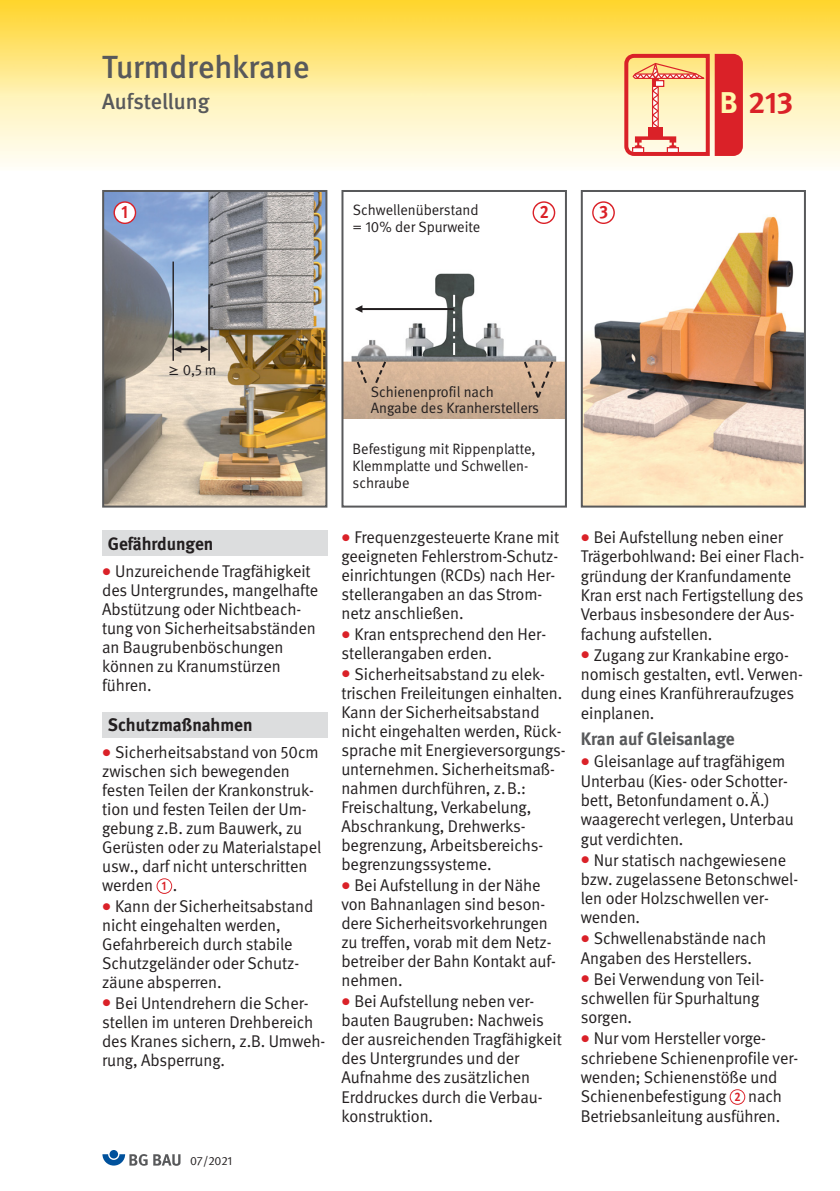
<style>
.page{position:relative;width:840px;height:1191px;background:#fff}
.page>*{position:absolute;margin:0;border:0;box-sizing:border-box;transform-origin:0 0}
.t1{font:500 32px "DGUV Meta";color:#58595b}
.t2{font:700 30px "DGUV Meta";color:#da2128}
.t3{font:500 22px "DGUV Meta";letter-spacing:-.005em;color:#58595b}
.t4{font:700 18px "DGUV Meta";color:#231f20}
.t5{font:700 18px "DGUV Meta";color:#58595b}
.t6{font:700 18px "DGUV Meta";color:#da2128;scale:.9 1}
.t7{font:17px/19px "DGUV Meta";letter-spacing:-.005em;color:#231f20}
.t8{font:15px/17px "DGUV Meta";color:#231f20}
.t9{font:700 12.4px "DGUV Meta";color:#da2128;scale:.9 1}
.t10{font:12px "DGUV Meta";letter-spacing:-.005em;color:#231f20}
.s1{color:#fff9ae}
.s2{font-family:"Lucida Grande"}
.s3{color:#da2128}
</style>
<div class="page">
<svg style="left:0;top:96px;width:839px;height:70px;background:#fef7d7"></svg>
<img style="left:0;top:0;width:839px;height:96px">
<svg style="left:624px;top:54px;width:84px;height:102px;background:#f5bc97"></svg>
<div style="left:714px;top:54px;width:28px;height:102px;background:#da2128"></div>
<div style="left:102px;top:530px;width:225px;height:26px;background:#dcddde"></div>
<div style="left:102px;top:712px;width:225px;height:25px;background:#dcddde"></div>
<svg style="left:156px;top:878px;width:16px;height:16px"></svg>
<div style="left:157px;top:879px;width:14px;height:14px;background:#fff;border-radius:50%"></div>
<img style="left:344px;top:273px;width:219px;height:146px">
<div style="left:341px;top:190px;width:225px;height:317px;border:2px solid #58595b"></div>
<svg style="left:354px;top:305px;width:8px;height:8px"></svg>
<hr style="left:360px;top:308px;width:93px;height:2px;background:#231f20">
<svg style="left:453px;top:295px;width:2px;height:60px"></svg>
<svg style="left:355px;top:359px;width:32px;height:26px"></svg>
<svg style="left:522px;top:359px;width:32px;height:41px"></svg>
<img style="left:583px;top:201px;width:219px;height:303px">
<div style="left:580px;top:190px;width:225px;height:317px;border:2px solid #58595b"></div>
<svg style="left:532px;top:201px;width:23px;height:23px"></svg>
<div style="left:533px;top:203px;width:20px;height:20px;background:#fff;border-radius:50%"></div>
<svg style="left:729px;top:1089px;width:15px;height:15px"></svg>
<div style="left:730px;top:1090px;width:13px;height:13px;background:#fff;border-radius:50%"></div>
<div style="left:109px;top:1150px;width:9px;height:8px;background:#00519c;border-radius:50%"></div>
<svg style="left:102px;top:1154px;width:45px;height:11px"></svg>
<svg style="left:153px;top:1154px;width:27px;height:11px"></svg>
<img style="left:105px;top:193px;width:219px;height:311px">
<div style="left:102px;top:190px;width:225px;height:317px;border:2px solid #58595b"></div>
<hr style="left:172px;top:261px;width:2px;height:100px;background:#231f20">
<hr style="left:208px;top:294px;width:2px;height:67px;background:#231f20">
<svg style="left:174px;top:345px;width:7px;height:8px"></svg>
<svg style="left:201px;top:345px;width:7px;height:8px"></svg>
<hr style="left:179px;top:348px;width:23px;height:2px;background:#231f20">
<svg style="left:113px;top:201px;width:23px;height:23px"></svg>
<div style="left:115px;top:203px;width:20px;height:20px;background:#fff;border-radius:50%"></div>
<svg style="left:592px;top:201px;width:22px;height:23px"></svg>
<div style="left:593px;top:203px;width:20px;height:20px;background:#fff;border-radius:50%"></div>
<h1 class="t1" style="left:102px;top:55px;width:209px">Turmdrehkrane</h1>
<p class="t3" style="left:102px;top:93px;width:109px">Aufstellung</p>
<h2 class="t2" style="left:719px;top:91px;width:75px"><span class="s1">B</span> 213</h2>
<p class="t8" style="left:352px;top:203px;width:129px">Schwellenüberstand = 10% der Spurweite</p>
<p class="t6" style="left:121px;top:205px;width:9px">1</p>
<p class="t6" style="left:599px;top:205px;width:11px">3</p>
<p class="t6" style="left:539px;top:205px;width:12px">2</p>
<p class="t8" style="left:168px;top:362px;width:50px"><span class="s2">≥</span> 0,5 m</p>
<p class="t8" style="left:370px;top:385px;width:170px;line-height:16px">Schienenprofil nach<br>Angabe des Kranherstellers</p>
<p class="t8" style="left:352px;top:441px;width:184px">Befestigung mit Rippenplatte,<br>Klemm platte und Schwellen - schraube</p>
<p class="t4" style="left:108px;top:536px;width:107px">Gefährdungen</p>
<p class="t7" style="left:102px;top:563px;width:218px"><span class="s3">●</span> Unzureichende Tragfähigkeit des Untergrundes, mangelhafte<br>Abstützung oder Nichtbeach&shy;tung von Sicherheitsabständen an Baugrubenböschungen können zu Kranumstürzen führen.</p>
<p class="t4" style="left:108px;top:718px;width:146px">Schutzmaßnahmen</p>
<p class="t7" style="left:102px;top:744px;width:220px"><span class="s3">●</span> Sicherheitsabstand von 50cm zwischen sich bewegenden festen Teilen der Krankonstruk&shy;tion und festen Teilen der Um - gebung z.B. zum Bauwerk, zu<br>Gerüsten oder zu Materialstapel usw., darf nicht unterschritten werden .</p>
<p class="t7" style="left:102px;top:898px;width:212px"><span class="s3">●</span> Kann der Sicherheitsabstand nicht eingehalten werden,<br>Gefahrbereich durch stabile<br>Schutzgeländer oder Schutz - zäune absperren.</p>
<p class="t7" style="left:102px;top:994px;width:225px"><span class="s3">●</span> Bei Untendrehern die Scher&shy;stellen im unteren Drehbereich des Kranes sichern, z.B. Umweh&shy;rung, Absperrung.</p>
<p class="t9" style="left:162px;top:881px;width:7px">1</p>
<p class="t10" style="left:190px;top:1156px;width:44px">07/2021</p>
<p class="t7" style="left:341px;top:529px;width:219px"><span class="s3">●</span> Frequenzgesteuerte Krane mit geeigneten Fehlerstrom-Schutz&shy;einrichtungen (RCDs) nach Her&shy;stellerangaben an das Strom&shy;netz anschließen.</p>
<p class="t7" style="left:341px;top:626px;width:206px"><span class="s3">●</span> Kran entsprechend den Her - stellerangaben erden.</p>
<p class="t7" style="left:341px;top:666px;width:225px"><span class="s3">●</span> Sicherheitsabstand zu elek - trischen Freileitungen einhalten.<br>Kann der Sicherheitsabstand nicht eingehalten werden, Rück&shy;sprache mit Energieversorgungs&shy;unternehmen. Sicherheitsmaß&shy;nahmen durchführen, z.B.:<br>Freischaltung, Verkabelung,<br>Abschrankung, Drehwerks - begrenzung, Arbeitsbereichs - begrenzungssysteme.</p>
<p class="t7" style="left:341px;top:877px;width:216px"><span class="s3">●</span> Bei Aufstellung in der Nähe von Bahnanlagen sind beson - dere Sicherheitsvorkehrungen zu treffen, vorab mit dem Netz&shy;betreiber der Bahn Kontakt auf&shy;nehmen.</p>
<p class="t7" style="left:341px;top:993px;width:222px"><span class="s3">●</span> Bei Aufstellung neben ver - bauten Baugruben: Nachweis der ausreichenden Tragfähigkeit des Untergrundes und der<br>Aufnahme des zusätzlichen<br>Erd druckes durch die Verbau&shy;konstruktion.</p>
<p class="t7" style="left:580px;top:529px;width:225px"><span class="s3">●</span> Bei Aufstellung neben einer<br>Trägerbohlwand: Bei einer Flach&shy;gründung der Kranfundamente<br>Kran erst nach Fertigstellung des<br>Verbaus insbesondere der Aus&shy;fachung aufstellen.</p>
<p class="t7" style="left:580px;top:646px;width:223px"><span class="s3">●</span> Zugang zur Krankabine ergo&shy;nomisch gestalten, evtl. Verwen&shy;dung eines Kranführeraufzuges einplanen.</p>
<p class="t5" style="left:580px;top:732px;width:155px">Kran auf Gleisanlage</p>
<p class="t7" style="left:580px;top:753px;width:214px"><span class="s3">●</span> Gleisanlage auf tragfähigem<br>Unterbau (Kies- oder Schotter&shy;bett, Betonfundament o.Ä.) waagerecht verlegen, Unterbau gut verdichten.</p>
<p class="t7" style="left:580px;top:851px;width:219px"><span class="s3">●</span> Nur statisch nachgewiesene bzw. zugelassene Betonschwel&shy;len oder Holzschwellen ver - wenden.</p>
<p class="t7" style="left:580px;top:930px;width:187px"><span class="s3">●</span> Schwellenabstände nach<br>Angaben des Herstellers.</p>
<p class="t7" style="left:580px;top:970px;width:185px"><span class="s3">●</span> Bei Verwendung von Teil&shy;schwellen für Spurhaltung sorgen.</p>
<p class="t7" style="left:580px;top:1030px;width:219px"><span class="s3">●</span> Nur vom Hersteller vorge&shy;schriebene Schienenprofile ver&shy;wenden; Schienenstöße und<br>Schienenbefestigung</p>
<p class="t7" style="left:580px;top:1088px;width:203px;text-align:right">nach<br>Betriebsanleitung ausführen.</p>
<p class="t9" style="left:734px;top:1092px;width:8px">2</p>
</div>
